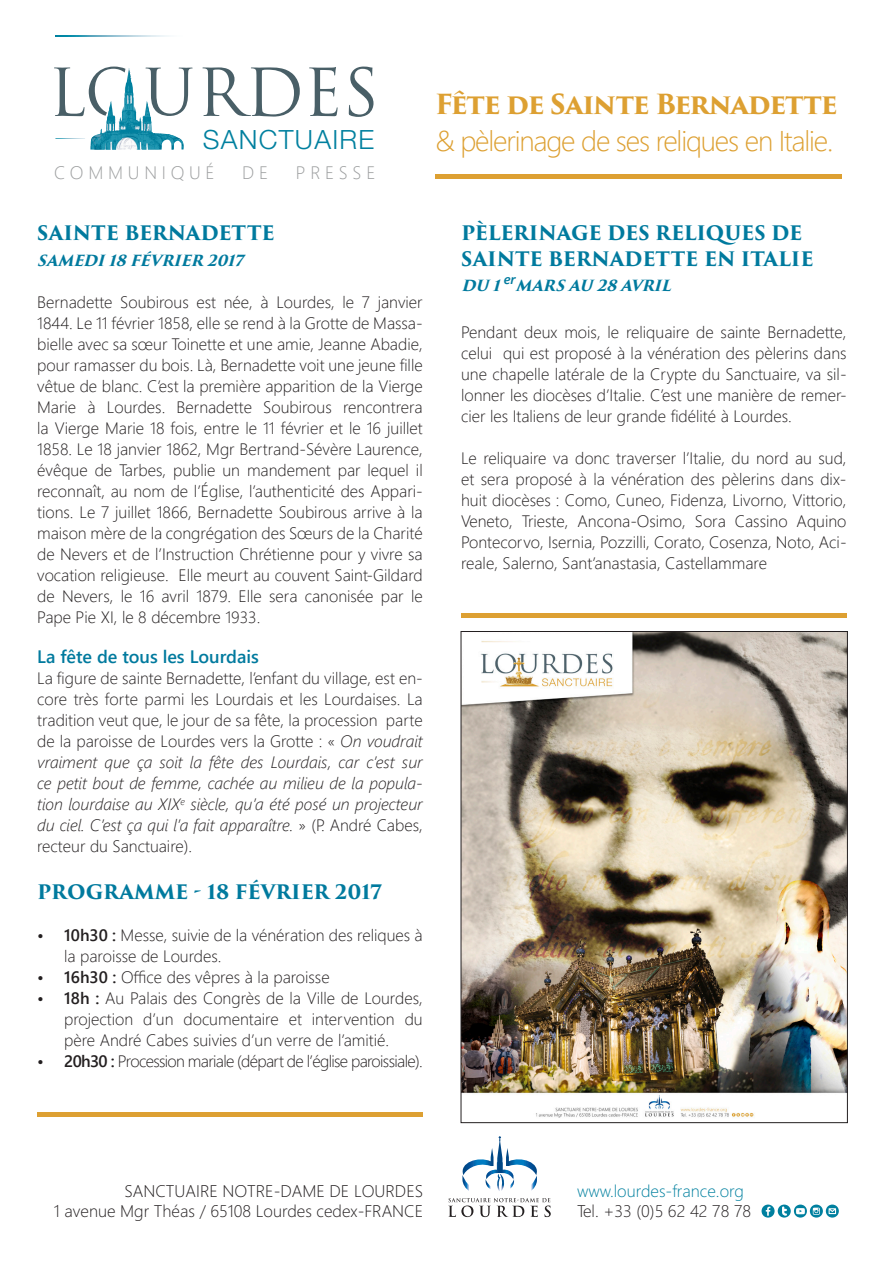
<style>
.page{position:relative;width:893px;height:1263px;background:#fff}
.page>*{position:absolute;margin:0;border:0;box-sizing:border-box;transform-origin:0 0}
.t1{font:28.5px "Webly Sleek UI Light";letter-spacing:-.04em;color:#dda032}
.t2{font:700 27px "Trajan Pro 3";letter-spacing:-.04em;color:#dda032}
.t3{font:300 26.55px "Helvetica Neue";letter-spacing:.05em;color:#00809f}
.t4{font:700 19.5px/25.5px "Trajan Pro 3";letter-spacing:-.005em;color:#007a9e}
.t5{font:18px "Webly Sleek UI Semibold";color:#007a9e}
.t6{font:18px "Webly Sleek UI Light";letter-spacing:.265em;color:#9c9e9f}
.t7{font:16.95px/20.2px "Webly Sleek UI Light";color:#231f20;text-align:right}
.t8{font:16.95px/20.2px "Webly Sleek UI Light";color:#00809f}
.t9{font:16.5px/21px "Webly Sleek UI Light";color:#231f20;text-align:justify}
.t10{font:16.5px "Webly Sleek UI Light";letter-spacing:-.04em;color:#231f20}
.t11{font:italic 700 15px "Trajan Pro 3";color:#007a9e}
.t12{font:italic 13.5px "Webly Sleek UI Semibold";color:#007a9e}
.s1{font-style:italic}
.s2{font-family:"Webly Sleek UI Semibold"}
.s3{color:#231f20}
</style>
<div class="page">
<svg style="left:202px;top:67px;width:98px;height:50px"></svg>
<svg style="left:309px;top:67px;width:29px;height:49px"></svg>
<svg style="left:349px;top:67px;width:24px;height:50px"></svg>
<img style="left:55px;top:36px;width:113px;height:1px">
<svg style="left:54px;top:67px;width:139px;height:83px"></svg>
<img style="left:154px;top:134px;width:20px;height:10px">
<img style="left:155px;top:134px;width:23px;height:6px">
<hr style="left:435px;top:175px;width:407px;height:4px;background:#dda032">
<svg style="left:448px;top:1136px;width:103px;height:81px"></svg>
<svg style="left:761px;top:1204px;width:78px;height:13px"></svg>
<hr style="left:461px;top:613px;width:385px;height:4px;background:#dda032">
<img style="left:463px;top:633px;width:383px;height:485px">
<hr style="left:37px;top:1112px;width:386px;height:4px;background:#dda032">
<p class="t3" style="left:203px;top:118px;width:173px">SANCTUAIRE</p>
<p class="t6" style="left:54px;top:159px;width:162px">COMMUNIQUÉ</p>
<p class="t6" style="left:242px;top:159px;width:27px">D E</p>
<p class="t6" style="left:296px;top:159px;width:81px">PRESSE</p>
<p class="t2" style="left:435px;top:84px;width:404px">Fête de Sainte Bernadette</p>
<p class="t1" style="left:435px;top:120px;width:400px">&amp; pèlerinage de ses reliques en Italie.</p>
<p class="t4" style="left:37px;top:221px;width:239px">SAINTE BERNADETTE</p>
<p class="t11" style="left:37px;top:249px;width:213px">SAMEDI18FÉVRIER 2017</p>
<p class="t9" style="left:37px;top:290px;width:387px">Bernadette Soubirous est née, à Lourdes, le 7 janvier 1844. Le 11 février 1858, elle se rend à la Grotte de Massa&shy;bielle avec sa sœur Toinette et une amie, Jeanne Abadie, pour ramasser du bois. Là, Bernadette voit une jeune fille vêtue de blanc. C’est la première apparition de la Vierge Marie à Lourdes. Bernadette Soubirous rencontrera la Vierge Marie 18 fois, entre le 11 février et le 16 juillet 1858. Le 18 janvier 1862, Mgr Bertrand-Sévère Laurence, évêque de Tarbes, publie un mandement par lequel il reconnaît, au nom de l’Église, l’authenticité des Appari&shy;tions. Le 7 juillet 1866, Bernadette Soubirous arrive à la maison mère de la congrégation des Sœurs de la Charité de Nevers et de l’Instruction Chrétienne pour y vivre sa vocation religieuse. Elle meurt au couvent Saint-Gildard de Nevers, le 16 avril 1879. Elle sera canonisée par le Pape Pie XI, le 8 décembre 1933.</p>
<p class="t5" style="left:37px;top:643px;width:223px">La fête de tous les Lourdais</p>
<p class="t9" style="left:37px;top:667px;width:387px">La figure de sainte Bernadette, l’enfant du village, est en&shy;core très forte parmi les Lourdais et les Lourdaises. La tradition veut que, le jour de sa fête, la procession parte de la paroisse de Lourdes vers la Grotte : « <span class="s1">On voudrait vraiment que ça soit la fête des Lourdais, car c’est sur ce petit bout de femme, cachée au milieu de la popula&shy;tion lourdaise au XIX</span><sup>e</sup> <span class="s1">siècle, qu’a été posé un projecteur du ciel. C’est ça qui l’a fait apparaître.</span> » (P. André Cabes, recteur du Sanctuaire).</p>
<p class="t4" style="left:37px;top:879px;width:346px">PROGRAMME - 18 FÉVRIER 2017</p>
<p class="t9" style="left:64px;top:923px;width:360px;text-indent:-27px"><span class="s2">• 10h30 :</span> Messe, suivie de la vénération des reliques à la paroisse de Lourdes.</p>
<p class="t9" style="left:37px;top:965px;width:294px"><span class="s2">• 16h30 :</span> Office des vêpres à la paroisse</p>
<p class="t9" style="left:64px;top:986px;width:360px;text-indent:-27px"><span class="s2">• 18h :</span> Au Palais des Congrès de la Ville de Lourdes, projection d’un documentaire et intervention du père André Cabes suivies d’un verre de l’amitié.</p>
<p class="t10" style="left:37px;top:1048px;width:387px"><span class="s2">• 20h30 :</span> Procession mariale (départ de l’église paroissiale).</p>
<p class="t4" style="left:461px;top:221px;width:354px">PÈLERINAGE DES RELIQUES DE<br>SAINTE BERNADETTE EN ITALIE</p>
<p class="t11" style="left:461px;top:274px;width:46px">DU 1</p>
<p class="t12" style="left:504px;top:269px;width:13px">er</p>
<p class="t11" style="left:516px;top:274px;width:163px">MARSAU 28AVRIL</p>
<p class="t9" style="left:461px;top:320px;width:387px">Pendant deux mois, le reliquaire de sainte Bernadette, celui qui est proposé à la vénération des pèlerins dans une chapelle latérale de la Crypte du Sanctuaire, va sil&shy;lonner les diocèses d’Italie. C’est une manière de remer&shy;cier les Italiens de leur grande fidélité à Lourdes.</p>
<p class="t9" style="left:461px;top:446px;width:387px">Le reliquaire va donc traverser l’Italie, du nord au sud, et sera proposé à la vénération des pèlerins dans dix&shy;huit diocèses : Como, Cuneo, Fidenza, Livorno, Vittorio, Veneto, Trieste, Ancona-Osimo, Sora Cassino Aquino Pontecorvo, Isernia, Pozzilli, Corato, Cosenza, Noto, Aci&shy;reale, Salerno, Sant’anastasia, Castellammare</p>
<p class="t7" style="left:54px;top:1180px;width:371px">SANCTUAIRE NOTRE-DAME DE LOURDES<br>1 avenue Mgr Théas / 65108 Lourdes cedex-FRANCE</p>
<p class="t8" style="left:577px;top:1180px;width:176px">www.lourdes-france.org<br><span class="s3">Tel. +33 (0)5 62 42 78 78</span></p>
</div>
